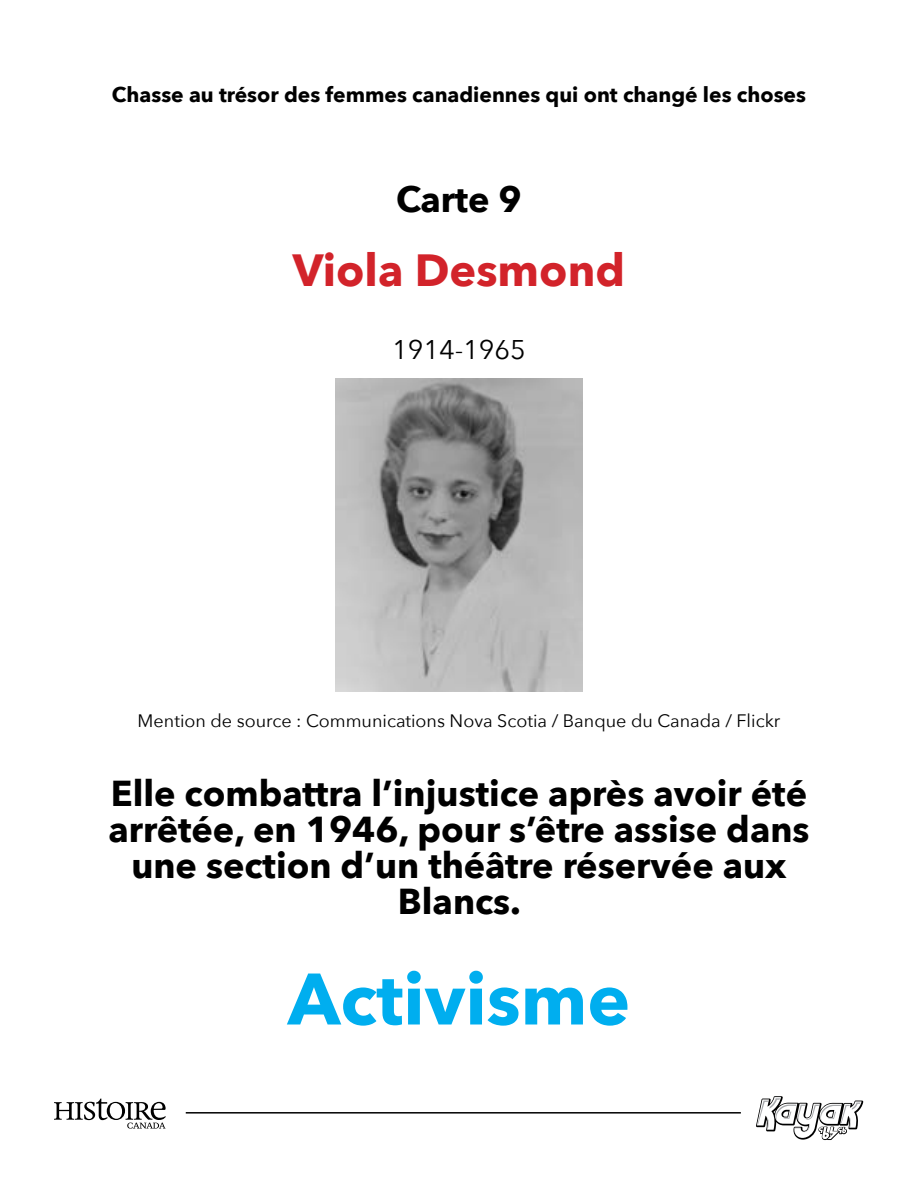
<style>
.page{position:relative;width:918px;height:1188px;background:#fff}
.page>*{position:absolute;margin:0;border:0;box-sizing:border-box;transform-origin:0 0}
.t1{font:700 72px "Avenir Next";color:#00aeef}
.t2{font:700 45px "Avenir Next";color:#d2232a}
.t3{font:700 36px/36px "Avenir Next";color:#000;text-align:center}
.t4{font:27px "Avenir Next";color:#000}
.t5{font:700 21px "Avenir Next";color:#000}
.t6{font:18px "Avenir Next";color:#000}
</style>
<div class="page">
<svg style="left:756px;top:1096px;width:107px;height:44px"></svg>
<hr style="left:186px;top:1112px;width:555px;height:2px;background:#000">
<svg style="left:54px;top:1099px;width:112px;height:30px"></svg>
<img style="left:335px;top:378px;width:248px;height:313px">
<p class="t5" style="left:112px;top:81px;width:696px">Chasse au trésor des femmes canadiennes qui ont changé les choses</p>
<p class="t3" style="left:396px;top:183px;width:127px">Carte 9</p>
<p class="t2" style="left:293px;top:241px;width:334px">Viola Desmond</p>
<p class="t4" style="left:392px;top:332px;width:135px">1914-1965</p>
<p class="t6" style="left:138px;top:709px;width:644px">Mention de source : Communications Nova Scotia / Banque du Canada / Flickr</p>
<p class="t3" style="left:108px;top:777px;width:703px">Elle combattra l’injustice après avoir été arrêtée, en 1946, pour s’être assise dans une section d’un théâtre réservée aux<br>Blancs.</p>
<h1 class="t1" style="left:288px;top:952px;width:344px">Activisme</h1>
</div>
